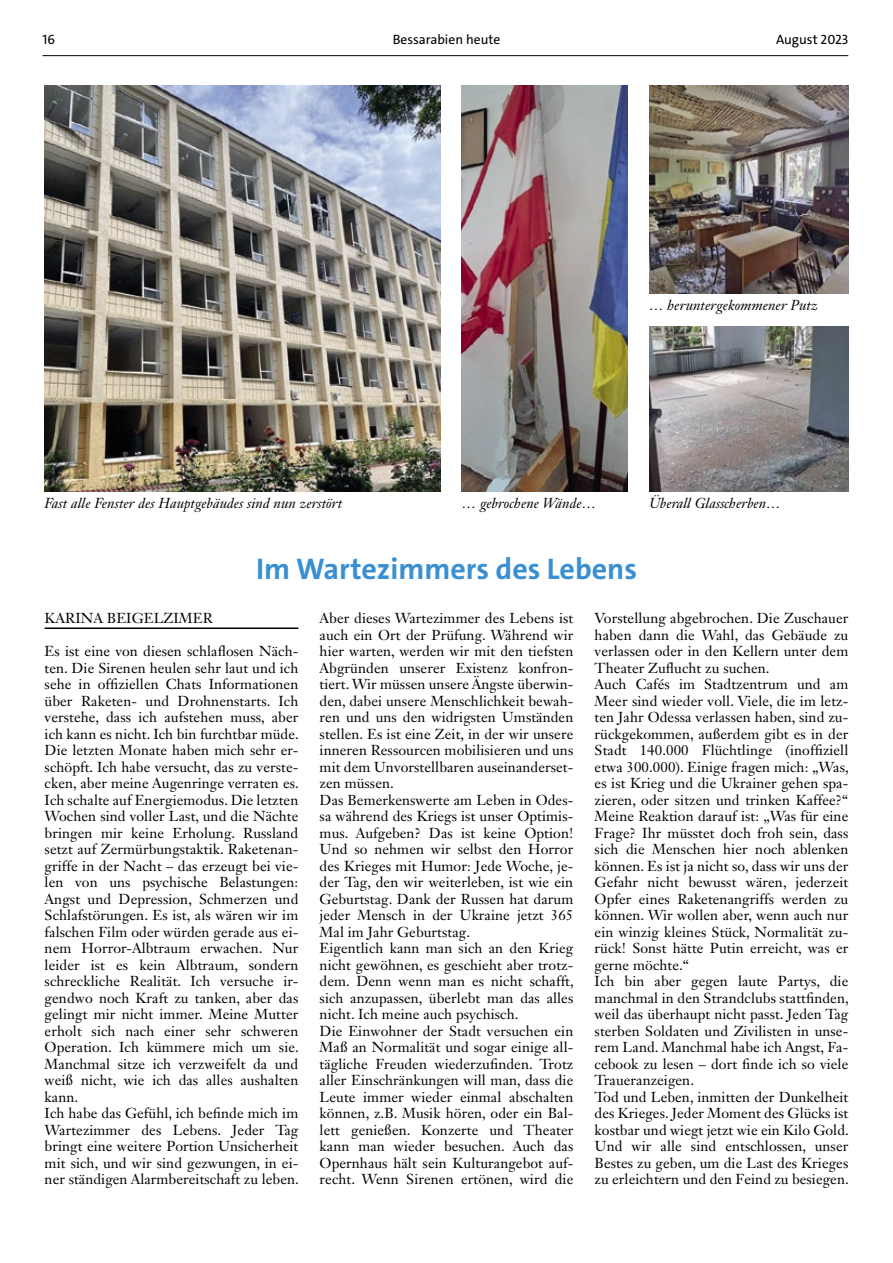
<style>
.page{position:relative;width:893px;height:1263px;background:#fff}
.page>*{position:absolute;margin:0;border:0;box-sizing:border-box;transform-origin:0 0}
.t1{font:700 30px "The Sans";color:#398fd1}
.t2{font:14.25px/16.5px "Janson Text LT Std";letter-spacing:.005em;color:#000}
.t3{font:italic 14.25px "Janson Text LT Std";letter-spacing:.005em;color:#000}
.t4{font:13.5px "The Sans";color:#000}
</style>
<div class="page">
<hr style="left:43px;top:55px;width:805px;height:1px;background:#000">
<img style="left:45px;top:85px;width:396px;height:406px">
<img style="left:462px;top:85px;width:166px;height:406px">
<img style="left:649px;top:326px;width:199px;height:165px">
<img style="left:649px;top:85px;width:199px;height:208px">
<hr style="left:45px;top:627px;width:253px;height:2px;background:#000">
<p class="t4" style="left:43px;top:31px;width:14px">16</p>
<p class="t4" style="left:393px;top:31px;width:109px">Bessarabien heute</p>
<p class="t4" style="left:776px;top:31px;width:74px">August 2023</p>
<p class="t3" style="left:649px;top:296px;width:170px">… heruntergekommener Putz</p>
<p class="t3" style="left:45px;top:494px;width:299px">Fast alle Fenster des Hauptgebäudes sind nun zerstört</p>
<p class="t3" style="left:462px;top:494px;width:135px">… gebrochene Wände…</p>
<p class="t3" style="left:649px;top:494px;width:133px">Überall Glasscherben…</p>
<h1 class="t1" style="left:256px;top:550px;width:382px">Im Wartezimmers des Lebens</h1>
<p class="t2" style="left:320px;top:610px;width:256px">Aber dieses Wartezimmer des Lebens ist auch ein Ort der Prüfung. Während wir hier warten, werden wir mit den tiefsten Abgründen unserer Existenz konfron&shy;tiert. Wir müssen unsere Ängste überwin&shy;den, dabei unsere Menschlichkeit bewah&shy;ren und uns den widrigsten Umständen stellen. Es ist eine Zeit, in der wir unsere inneren Ressourcen mobilisieren und uns mit dem Unvorstellbaren auseinanderset&shy;zen müssen.<br>Das Bemerkenswerte am Leben in Odes&shy;sa während des Kriegs ist unser Optimis&shy;mus. Aufgeben? Das ist keine Option!<br>Und so nehmen wir selbst den Horror des Krieges mit Humor: Jede Woche, je&shy;der Tag, den wir weiterleben, ist wie ein Geburtstag. Dank der Russen hat darum jeder Mensch in der Ukraine jetzt 365<br>Mal im Jahr Geburtstag.<br>Eigentlich kann man sich an den Krieg nicht gewöhnen, es geschieht aber trotz&shy;dem. Denn wenn man es nicht schafft, sich anzupassen, überlebt man das alles nicht. Ich meine auch psychisch.<br>Die Einwohner der Stadt versuchen ein Maß an Normalität und sogar einige all&shy;tägliche Freuden wiederzufinden. Trotz aller Einschränkungen will man, dass die Leute immer wieder einmal abschalten können, z.B. Musik hören, oder ein Bal&shy;lett genießen. Konzerte und Theater kann man wieder besuchen. Auch das Opernhaus hält sein Kulturangebot auf&shy;recht. Wenn Sirenen ertönen, wird die</p>
<p class="t2" style="left:595px;top:610px;width:256px">Vorstellung abgebrochen. Die Zuschauer haben dann die Wahl, das Gebäude zu verlassen oder in den Kellern unter dem Theater Zuflucht zu suchen.<br>Auch Cafés im Stadtzentrum und am Meer sind wieder voll. Viele, die im letz&shy;ten Jahr Odessa verlassen haben, sind zu&shy;rückgekommen, außerdem gibt es in der Stadt 140.000 Flüchtlinge (inoffiziell etwa 300.000). Einige fragen mich: „Was, es ist Krieg und die Ukrainer gehen spa&shy;zieren, oder sitzen und trinken Kaffee?“ Meine Reaktion darauf ist: „Was für eine Frage? Ihr müsstet doch froh sein, dass sich die Menschen hier noch ablenken können. Es ist ja nicht so, dass wir uns der Gefahr nicht bewusst wären, jederzeit Opfer eines Raketenangriffs werden zu können. Wir wollen aber, wenn auch nur ein winzig kleines Stück, Normalität zu&shy;rück! Sonst hätte Putin erreicht, was er gerne möchte.“<br>Ich bin aber gegen laute Partys, die manchmal in den Strandclubs stattfinden, weil das überhaupt nicht passt. Jeden Tag sterben Soldaten und Zivilisten in unse&shy;rem Land. Manchmal habe ich Angst, Fa&shy;cebook zu lesen – dort finde ich so viele Traueranzeigen.<br>Tod und Leben, inmitten der Dunkelheit des Krieges. Jeder Moment des Glücks ist kostbar und wiegt jetzt wie ein Kilo Gold.<br>Und wir alle sind entschlossen, unser Bestes zu geben, um die Last des Krieges zu erleichtern und den Feind zu besiegen.</p>
<p class="t2" style="left:45px;top:610px;width:170px">KARINA BEIGELZIMER</p>
<p class="t2" style="left:45px;top:643px;width:256px">Es ist eine von diesen schlaflosen Näch&shy;ten. Die Sirenen heulen sehr laut und ich sehe in offiziellen Chats Informationen über Raketen- und Drohnenstarts. Ich verstehe, dass ich aufstehen muss, aber ich kann es nicht. Ich bin furchtbar müde.<br>Die letzten Monate haben mich sehr er&shy;schöpft. Ich habe versucht, das zu verste&shy;cken, aber meine Augenringe verraten es.<br>Ich schalte auf Energiemodus. Die letzten Wochen sind voller Last, und die Nächte bringen mir keine Erholung. Russland setzt auf Zermürbungstaktik. Raketenan&shy;griffe in der Nacht – das erzeugt bei vie&shy;len von uns psychische Belastungen:<br>Angst und Depression, Schmerzen und Schlafstörungen. Es ist, als wären wir im falschen Film oder würden gerade aus ei&shy;nem Horror-Albtraum erwachen. Nur leider ist es kein Albtraum, sondern schreckliche Realität. Ich versuche ir&shy;gendwo noch Kraft zu tanken, aber das gelingt mir nicht immer. Meine Mutter erholt sich nach einer sehr schweren Operation. Ich kümmere mich um sie.<br>Manchmal sitze ich verzweifelt da und weiß nicht, wie ich das alles aushalten kann.<br>Ich habe das Gefühl, ich befinde mich im Wartezimmer des Lebens. Jeder Tag bringt eine weitere Portion Unsicherheit mit sich, und wir sind gezwungen, in ei&shy;ner ständigen Alarmbereitschaft zu leben.</p>
</div>
